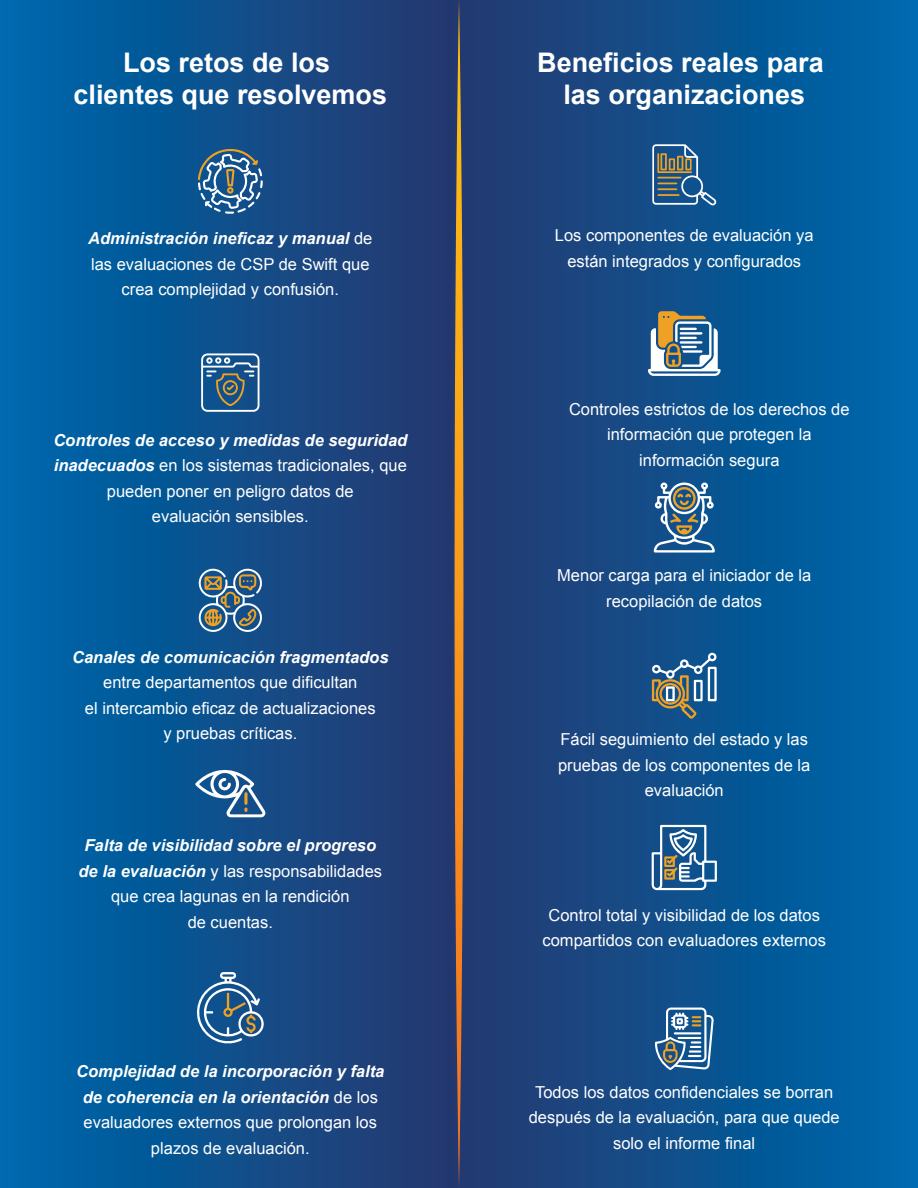
<style>
.page{position:relative;width:918px;height:1188px;background:#fff}
.page>*{position:absolute;margin:0;border:0;box-sizing:border-box;transform-origin:0 0}
.t1{font:700 27px/31.5px "Arial";color:#fff;text-align:center}
.t2{font:16.5px/25.5px "Arial";color:#fff;text-align:center}
.t3{font:italic 700 16.5px/25.5px "Arial";color:#fff;text-align:center}
.s1{font-weight:700;font-style:italic}
.s2{font-weight:400;font-style:normal}
</style>
<div class="page">
<div style="left:0;top:0;width:448px;height:1188px;background:linear-gradient(to right,#0069ae,#25386e)"></div>
<svg style="left:198px;top:148px;width:65px;height:66px;background:#4d779b"></svg>
<svg style="left:194px;top:972px;width:70px;height:77px;background:#40709b"></svg>
<svg style="left:201px;top:353px;width:59px;height:59px;background:#4e7699"></svg>
<svg style="left:195px;top:565px;width:68px;height:70px;background:#52758e"></svg>
<svg style="left:195px;top:769px;width:71px;height:48px"></svg>
<div style="left:448px;top:0;width:470px;height:1188px;background:linear-gradient(to right,#26386d,#0069ae)"></div>
<svg style="left:652px;top:144px;width:65px;height:62px;background:#47708f"></svg>
<svg style="left:648px;top:311px;width:73px;height:65px"></svg>
<svg style="left:654px;top:482px;width:61px;height:71px"></svg>
<svg style="left:652px;top:652px;width:65px;height:67px;background:#527690"></svg>
<svg style="left:652px;top:825px;width:65px;height:65px"></svg>
<svg style="left:655px;top:1008px;width:59px;height:62px"></svg>
<svg style="left:455px;top:0;width:8px;height:1188px;background:#c28030"></svg>
<h1 class="t1" style="left:74px;top:48px;width:315px">Los retos de los clientes que resolvemos</h1>
<p class="t2" style="left:88px;top:226px;width:286px"><span class="s1">Administración ineficaz y manual</span> de las evaluaciones de CSP de Swift que crea complejidad y confusión.</p>
<p class="t2" style="left:53px;top:428px;width:355px"><span class="s1">Controles de acceso y medidas de seguridad inadecuados</span> en los sistemas tradicionales, que pueden poner en peligro datos de<br>evaluación sensibles.</p>
<p class="t3" style="left:72px;top:645px;width:318px">Canales de comunicación fragmentados</p>
<p class="t2" style="left:85px;top:670px;width:292px">entre departamentos que dificultan<br>el intercambio eficaz de actualizaciones y pruebas críticas.</p>
<p class="t2" style="left:79px;top:833px;width:305px"><span class="s1">Falta de visibilidad sobre el progreso de la evaluación</span> y las responsabilidades que crea lagunas en la rendición<br>de cuentas.</p>
<p class="t3" style="left:76px;top:1059px;width:310px">Complejidad de la incorporación y falta de coherencia en la orientación <span class="s2">de los evaluadores externos que prolongan los plazos de evaluación.</span></p>
<h1 class="t1" style="left:537px;top:48px;width:288px">Beneficios reales para las organizaciones</h1>
<p class="t2" style="left:555px;top:223px;width:260px">Los componentes de evaluación ya están integrados y configurados</p>
<p class="t2" style="left:569px;top:396px;width:282px">Controles estrictos de los derechos de información que protegen la información segura</p>
<p class="t2" style="left:557px;top:563px;width:256px">Menor carga para el iniciador de la recopilación de datos</p>
<p class="t2" style="left:558px;top:727px;width:254px">Fácil seguimiento del estado y las pruebas de los componentes de la evaluación</p>
<p class="t2" style="left:543px;top:902px;width:285px">Control total y visibilidad de los datos compartidos con evaluadores externos</p>
<p class="t2" style="left:529px;top:1080px;width:312px">Todos los datos confidenciales se borran después de la evaluación, para que quede solo el informe final</p>
</div>
